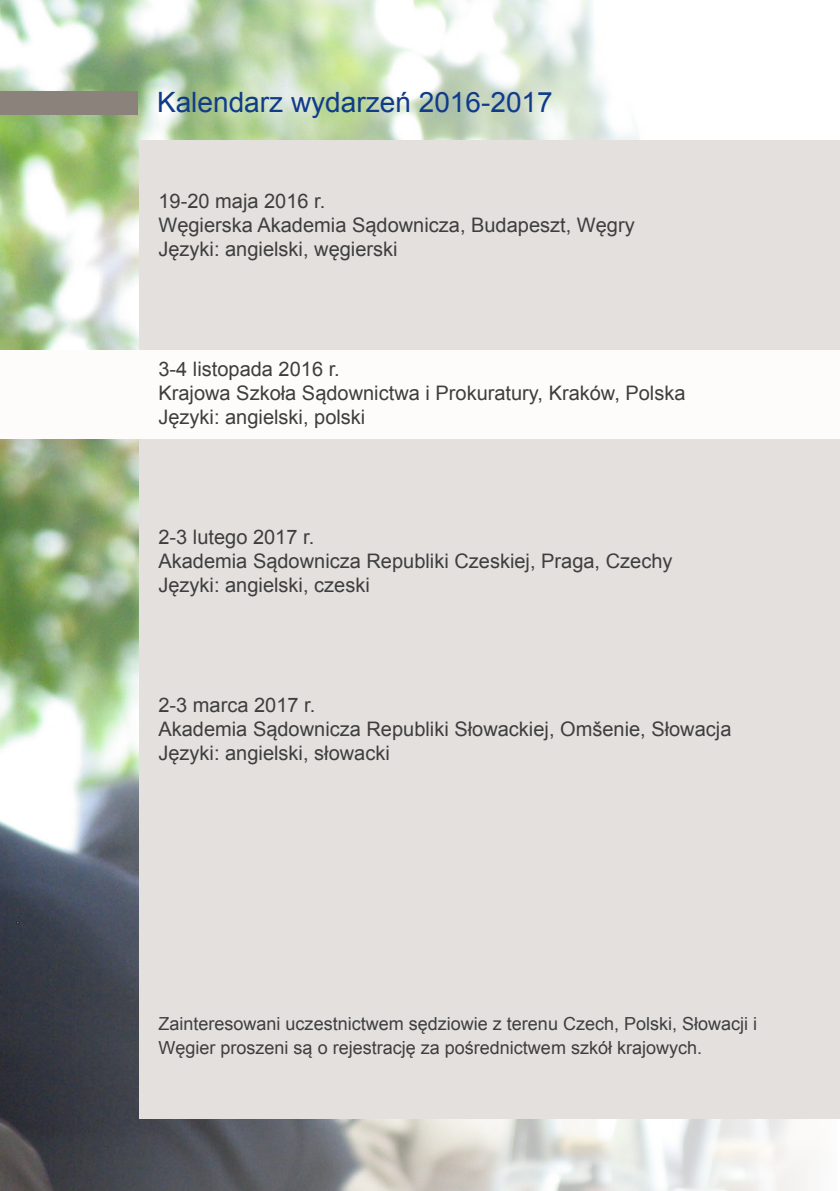
<style>
.page{position:relative;width:840px;height:1191px;background:#fff}
.page>*{position:absolute;margin:0;border:0;box-sizing:border-box;transform-origin:0 0}
.t1{font:28px "Arial";color:#103b8a}
.t2{font:20px/24px "Arial";color:#3e3e3f}
.t3{font:18px/24px "Arial";color:#3e3e3f}
</style>
<div class="page">
<img style="left:0;top:0;width:808px;height:1191px">
<div style="left:139px;top:140px;width:700px;height:979px;background:#e3e0de"></div>
<div style="left:0;top:91px;width:137px;height:23px;background:#8b827b"></div>
<div style="left:0;top:350px;width:839px;height:89px;background:#fdfcfb"></div>
<h1 class="t1" style="left:157px;top:83px;width:397px">Kalendarz wydarzeń 2016-2017</h1>
<p class="t2" style="left:158px;top:188px;width:477px">19-20 maja 2016 r.<br>Węgierska Akademia Sądownicza, Budapeszt, Węgry<br>Języki: angielski, węgierski</p>
<p class="t2" style="left:158px;top:356px;width:528px">3-4 listopada 2016 r.<br>Krajowa Szkoła Sądownictwa i Prokuratury, Kraków, Polska<br>Języki: angielski, polski</p>
<p class="t2" style="left:158px;top:524px;width:515px">2-3 lutego 2017 r.<br>Akademia Sądownicza Republiki Czeskiej, Praga, Czechy<br>Języki: angielski, czeski</p>
<p class="t2" style="left:158px;top:692px;width:574px">2-3 marca 2017 r.<br>Akademia Sądownicza Republiki Słowackiej, Omšenie, Słowacja<br>Języki: angielski, słowacki</p>
<p class="t3" style="left:158px;top:1011px;width:600px">Zainteresowani uczestnictwem sędziowie z terenu Czech, Polski, Słowacji i<br>Węgier proszeni są o rejestrację za pośrednictwem szkół krajowych.</p>
</div>
